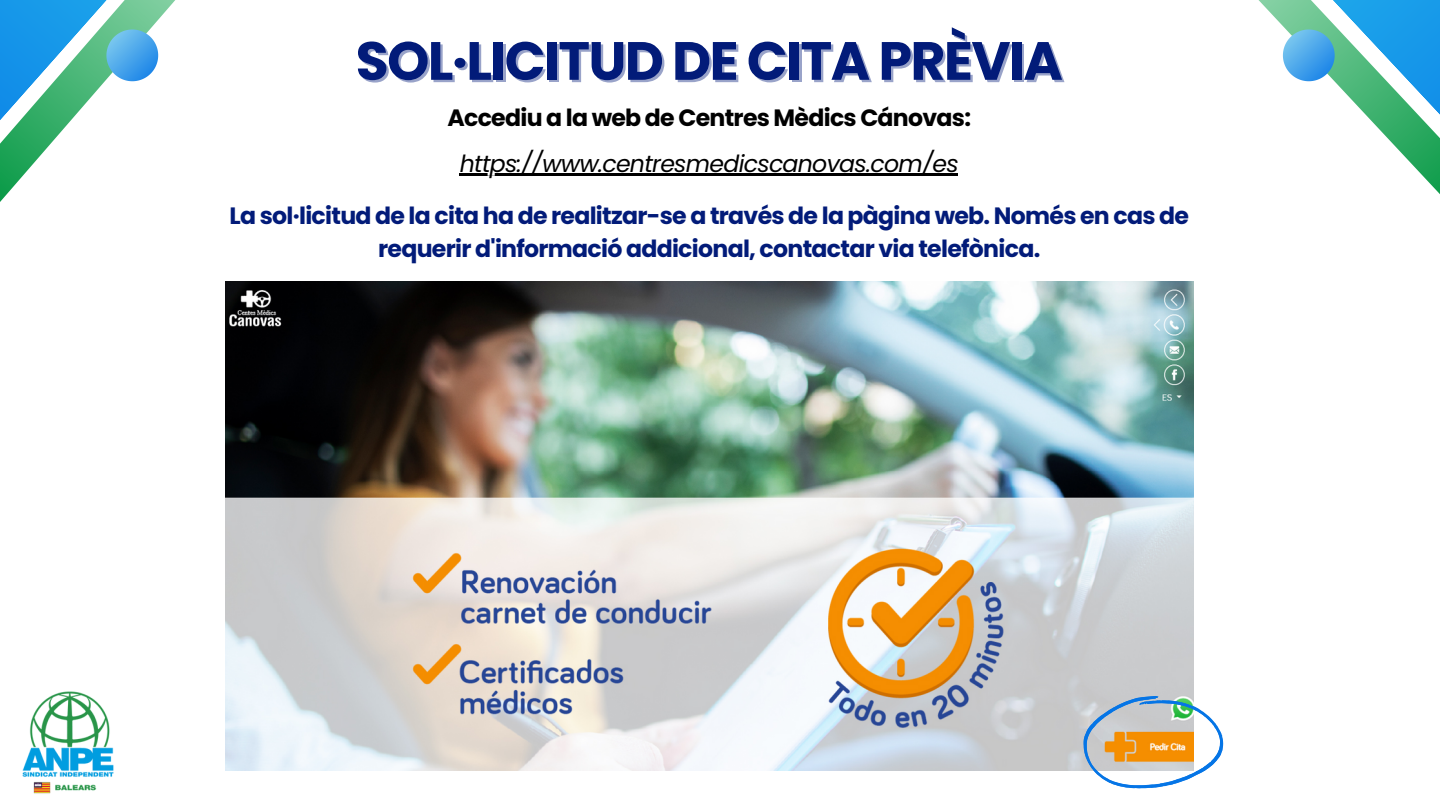
<style>
.page{position:relative;width:1440px;height:810px;background:#fff}
.page>*{position:absolute;margin:0;border:0;box-sizing:border-box;transform-origin:0 0}
.t1{font:700 53.8px "Poppins";letter-spacing:-.03em;color:#021b79}
.t2{font:700 23.6px/33px "Poppins";letter-spacing:-.03em;color:#021b79;text-align:center}
.t3{font:italic 23.6px "Poppins";letter-spacing:-.03em;color:#000}
.t4{font:700 23.6px "Poppins";letter-spacing:-.03em;color:#000}
</style>
<div class="page">
<svg style="left:1258px;top:0;width:182px;height:194px"></svg>
<svg style="left:0;top:0;width:175px;height:202px"></svg>
<img style="left:226px;top:282px;width:967px;height:489px">
<svg style="left:1083px;top:696px;width:140px;height:92px"></svg>
<hr style="left:460px;top:173px;width:498px;height:2px;background:#000">
<img style="left:0;top:674px;width:136px;height:136px;border-radius:50%">
<p class="t1" style="left:356px;top:23px;width:709px">SOL·LICITUD DE CITA PRÈVIA</p>
<p class="t4" style="left:447px;top:101px;width:525px">Accediu a la web de Centres Mèdics Cánovas:</p>
<p class="t3" style="left:460px;top:147px;width:501px">https://www.centresmedicscanovas.com/es</p>
<p class="t2" style="left:230px;top:199px;width:961px">La sol·licitud de la cita ha de realitzar-se a través de la pàgina web. Només en cas de requerir d'informació addicional, contactar via telefònica.</p>
</div>
